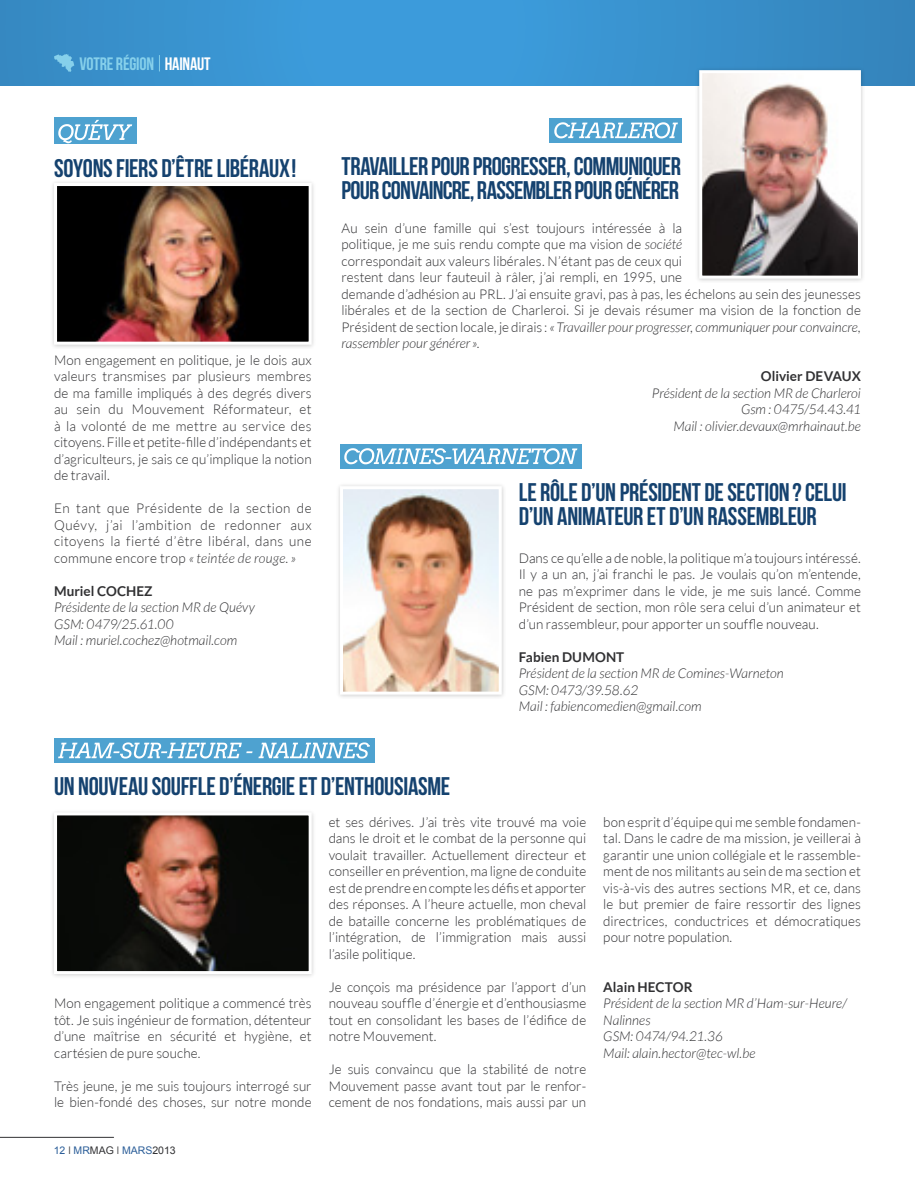
<style>
.page{position:relative;width:915px;height:1191px;background:#fff}
.page>*{position:absolute;margin:0;border:0;box-sizing:border-box;transform-origin:0 0}
.t1{font:25.5px/24px "Bebas Neue";letter-spacing:-.015em;color:#15426f}
.t2{font:18px "Bebas Neue";letter-spacing:-.01em;color:#86d0eb}
.t3{font:300 13.5px/16.5px "Lato";color:#313133;text-align:justify}
.t4{font:italic 300 13.5px/16.5px "Lato";color:#313133}
.t5{font:700 13.5px "Lato";letter-spacing:.01em;color:#313133}
.t6{font:10.5px "Arial";color:#2a5d98}
.s1{color:#fff}
.s2{font-style:italic}
.s3{font-family:"Helvetica Neue";font-weight:300;color:#313133}
.s4{color:#313133}
</style>
<div class="page">
<svg style="left:0;top:0;width:914px;height:85px;background:#3992cf"></svg>
<svg style="left:54px;top:54px;width:20px;height:18px"></svg>
<svg style="left:159px;top:55px;width:1px;height:16px"></svg>
<div style="left:549px;top:118px;width:133px;height:24px;background:#4ea2d0"></div>
<svg style="left:554px;top:122px;width:123px;height:16px"></svg>
<div style="left:54px;top:738px;width:320px;height:24px;background:#4ea2d0"></div>
<svg style="left:58px;top:742px;width:312px;height:16px"></svg>
<div style="left:54px;top:118px;width:82px;height:26px;background:#4ea2d0"></div>
<svg style="left:58px;top:120px;width:74px;height:23px"></svg>
<div style="left:49px;top:807px;width:267px;height:171px;background:#000;opacity:.2"></div>
<img style="left:58px;top:816px;width:249px;height:154px">
<div style="left:54px;top:812px;width:257px;height:162px;border:3px solid #fff"></div>
<div style="left:49px;top:178px;width:267px;height:171px;background:#000;opacity:.2"></div>
<img style="left:58px;top:187px;width:249px;height:154px">
<div style="left:54px;top:183px;width:257px;height:162px;border:3px solid #fff"></div>
<div style="left:340px;top:444px;width:241px;height:24px;background:#4ea2d0"></div>
<svg style="left:344px;top:448px;width:233px;height:16px"></svg>
<div style="left:335px;top:481px;width:171px;height:218px;background:#000;opacity:.2"></div>
<img style="left:344px;top:490px;width:153px;height:200px">
<div style="left:340px;top:486px;width:161px;height:208px;border:3px solid #fff"></div>
<div style="left:694px;top:65px;width:171px;height:218px;background:#000;opacity:.2"></div>
<img style="left:703px;top:74px;width:153px;height:201px">
<div style="left:699px;top:70px;width:161px;height:209px;border:3px solid #fff"></div>
<hr style="left:0;top:1137px;width:114px;height:1px;background:#313133">
<h2 class="t2" style="left:79px;top:53px;width:133px">VOTRE RÉGION <span class="s1">HAINAUT</span></h2>
<h1 class="t1" style="left:54px;top:156px;width:244px">SOYONS FIERS D’ÊTRE LIBÉRAUX!</h1>
<p class="t3" style="left:54px;top:351px;width:259px">Mon engagement en politique, je le dois aux valeurs transmises par plusieurs membres de ma famille impliqués à des degrés divers au sein du Mouvement Réformateur, et à la volonté de me mettre au service des citoyens. Fille et petite-fille d’indépendants et d’agriculteurs, je sais ce qu’implique la notion de travail.</p>
<p class="t3" style="left:54px;top:500px;width:259px">En tant que Présidente de la section de Quévy, j’ai l’ambition de redonner aux citoyens la fierté d’être libéral, dans une commune encore trop <span class="s2">« teintée de rouge. »</span></p>
<p class="t5" style="left:54px;top:583px;width:63px">MURIEL COCH</p>
<p class="t5" style="left:136px;top:583px;width:18px">EZ</p>
<p class="t4" style="left:54px;top:599px;width:202px">Présidente de la section MR de Quévy<br>GSM: 0479/25.61.00<br>Mail : muriel.cochez@hotmail.com</p>
<h1 class="t1" style="left:341px;top:154px;width:341px">TRAVAILLER POUR PROGRESSER, COMMUNIQUER<br>POUR CONVAINCRE, RASSEMBLER POUR GÉNÉRER</h1>
<p class="t3" style="left:341px;top:219px;width:520px;text-align:left">Au sein d’une famille qui s’est toujours intéressée à la<br>politique, je me suis rendu compte que ma vision de <span class="s2">société<br></span>correspondait aux valeurs libérales. N’étant pas de ceux qui<br>restent dans leur fauteuil à râler, j’ai rempli, en 1995, une<br>demande d’adhésion au PRL. J’ai ensuite gravi, pas à pas, les échelons au sein des jeunesses libérales et de la section de Charleroi. Si je devais résumer ma vision de la fonction de Président de section locale, je dirais : <span class="s2">«Travailler pour progresser, communiquer pour convaincre, rassembler pour générer »</span>.</p>
<p class="t5" style="left:760px;top:368px;width:102px">OLIVIER DEVAUX</p>
<p class="t4" style="left:651px;top:385px;width:210px;text-align:right">Président de la section MR de Charleroi<br>Gsm : 0475/54.43.41<br>Mail : olivier.devaux@mrhainaut.be</p>
<h1 class="t1" style="left:518px;top:480px;width:329px">LE RÔLE D’UN PRÉSIDENT DE SECTION? CELUI<br>D’UN ANIMATEUR ET D’UN RASSEMBLEUR</h1>
<p class="t3" style="left:518px;top:549px;width:343px">Dans ce qu’elle a de noble, la politique m’a toujours intéressé.<br>Il y a un an, j’ai franchi le pas. Je voulais qu’on m’entende, ne pas m’exprimer dans le vide, je me suis lancé. Comme Président de section, mon rôle sera celui d’un animateur et d’un rassembleur, pour apporter un souffle nouveau.</p>
<p class="t5" style="left:518px;top:649px;width:104px">FABIEN DUMONT</p>
<p class="t4" style="left:518px;top:665px;width:266px">Président de la section MR de Comines-Warneton<br>GSM: 0473/39.58.62<br>Mail : fabiencomedien@gmail.com</p>
<h1 class="t1" style="left:54px;top:774px;width:397px">UN NOUVEAU SOUFFLE D’ÉNERGIE ET D’ENTHOUSIASME</h1>
<p class="t3" style="left:54px;top:995px;width:259px">Mon engagement politique a commencé très tôt. Je suis ingénieur de formation, détenteur d’une maîtrise en sécurité et hygiène, et cartésien de pure souche.</p>
<p class="t3" style="left:54px;top:1077px;width:259px">Très jeune, je me suis toujours interrogé sur le bien-fondé des choses, sur notre monde</p>
<p class="t6" style="left:54px;top:1143px;width:123px">12 <span class="s3">I</span> MR<span class="s4">MAG</span> <span class="s3">I</span> MARS<span class="s4">2013</span></p>
<p class="t3" style="left:328px;top:813px;width:259px">et ses dérives. J’ai très vite trouvé ma voie dans le droit et le combat de la personne qui voulait travailler. Actuellement directeur et conseiller en prévention, ma ligne de conduite est de prendre en compte les défis et apporter des réponses. A l’heure actuelle, mon cheval de bataille concerne les problématiques de l’intégration, de l’immigration mais aussi l’asile politique.</p>
<p class="t3" style="left:328px;top:978px;width:259px">Je conçois ma présidence par l’apport d’un nouveau souffle d’énergie et d’enthousiasme tout en consolidant les bases de l’édifice de notre Mouvement.</p>
<p class="t3" style="left:328px;top:1061px;width:259px">Je suis convaincu que la stabilité de notre Mouvement passe avant tout par le renfor&shy;cement de nos fondations, mais aussi par un</p>
<p class="t3" style="left:603px;top:813px;width:259px">bon esprit d’équipe qui me semble fondamen&shy;tal. Dans le cadre de ma mission, je veillerai à garantir une union collégiale et le rassemble&shy;ment de nos militants au sein de ma section et vis-à-vis des autres sections MR, et ce, dans le but premier de faire ressortir des lignes directrices, conductrices et démocratiques pour notre population.</p>
<p class="t5" style="left:603px;top:979px;width:91px">ALAIN HECTOR</p>
<p class="t4" style="left:603px;top:995px;width:245px">Président de la section MR d’Ham-sur-Heure/<br>Nalinnes<br>GSM: 0474/94.21.36<br>Mail: alain.hector@tec-wl.be</p>
</div>
